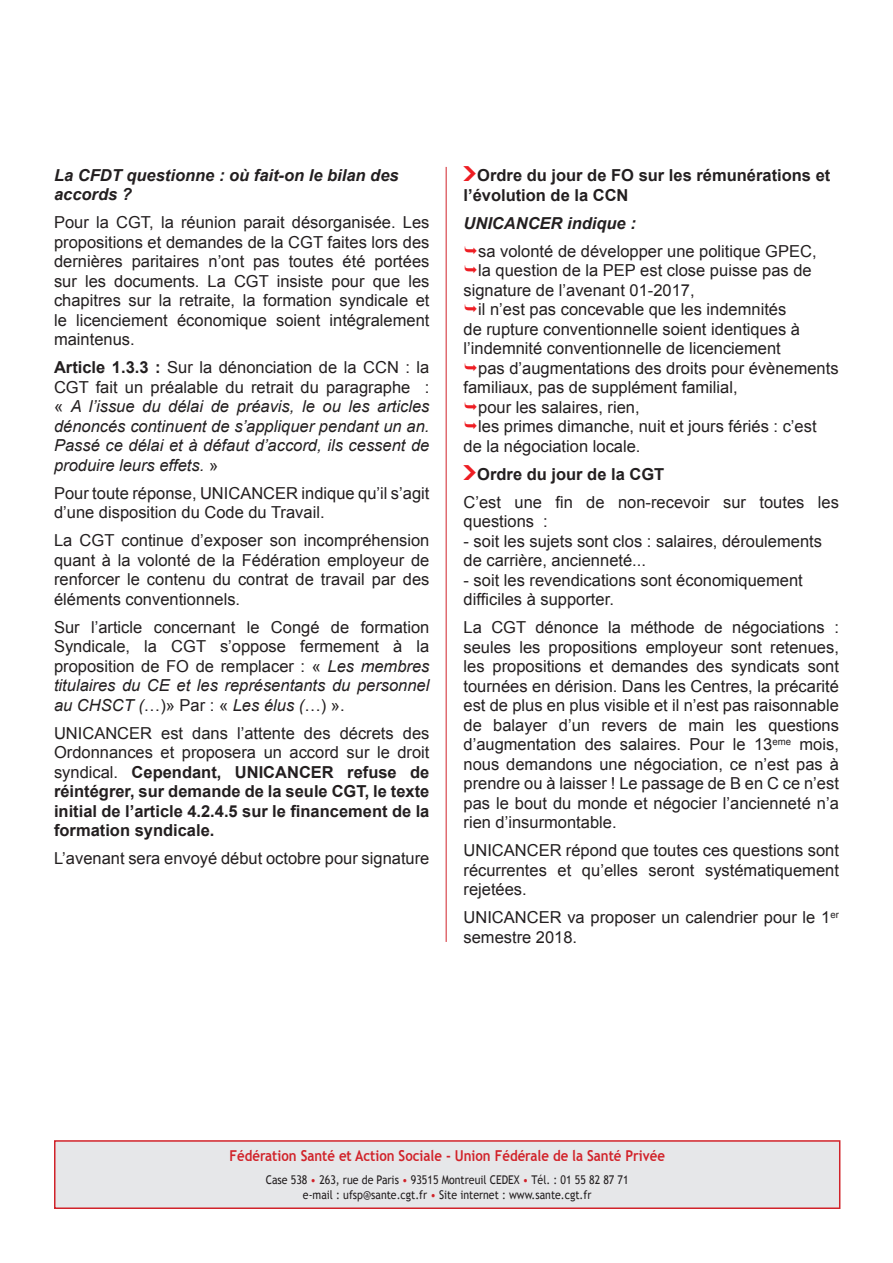
<style>
.page{position:relative;width:893px;height:1263px;background:#fff}
.page>*{position:absolute;margin:0;border:0;box-sizing:border-box;transform-origin:0 0}
.t1{font:16.5px/19.5px "Arial";color:#231f20}
.t2{font:700 16.5px/19.5px "Arial";color:#231f20;text-align:justify}
.t3{font:italic 16.5px/19.5px "Arial";color:#231f20;text-align:justify}
.t4{font:italic 700 16.5px/19.5px "Arial";color:#231f20}
.t5{font:700 15px "Trebuchet MS";color:#d1232a;scale:.88 1}
.t6{font:12px "Trebuchet MS";color:#231f20;scale:.88 1}
.s1{font-weight:700;font-style:normal}
.s2{font-style:normal}
.s3{font-style:italic}
.s4{font-weight:400}
.s5{font-family:"Arrowstfb";font-weight:400;font-size:18px;color:#ee1d23}
.s6{color:#d1232a}
</style>
<div class="page">
<div style="left:55px;top:1141px;width:785px;height:67px;background:#e6e7e9"></div>
<div style="left:54px;top:1140px;width:786px;height:69px;border:2px solid #d1232a"></div>
<hr style="left:446px;top:167px;width:1px;height:775px;background:#d1232a">
<p class="t4" style="left:54px;top:166px;width:346px">La CFDT questionne : où fait-on le bilan des accords ?</p>
<p class="t1" style="left:54px;top:213px;width:377px;text-align:justify">Pour la CGT, la réunion parait désorganisée. Les propositions et demandes de la CGT faites lors des dernières paritaires n’ont pas toutes été portées sur les documents. La CGT insiste pour que les chapitres sur la retraite, la formation syndicale et le licenciement économique soient intégralement maintenus.</p>
<p class="t3" style="left:54px;top:358px;width:377px"><span class="s1">Article 1.3.3 :</span> <span class="s2">Sur la dénonciation de la CCN : la CGT fait un préalable du retrait du paragraphe : «</span> A l’issue du délai de préavis, le ou les articles dénoncés continuent de s’appliquer pendant un an.<br>Passé ce délai et à défaut d’accord, ils cessent de produire leurs effets. <span class="s2">»</span></p>
<p class="t1" style="left:54px;top:483px;width:377px">Pour toute réponse, UNICANCER indique qu’il s’agit d’une disposition du Code du Travail.</p>
<p class="t1" style="left:54px;top:531px;width:377px;text-align:justify">La CGT continue d’exposer son incompréhension quant à la volonté de la Fédération employeur de renforcer le contenu du contrat de travail par des éléments conventionnels.</p>
<p class="t1" style="left:54px;top:617px;width:377px;text-align:justify">Sur l’article concernant le Congé de formation Syndicale, la CGT s’oppose fermement à la proposition de FO de remplacer : « <span class="s3">Les membres titulaires du CE et les représentants du personnel au CHSCT (</span>…)» Par : « <span class="s3">Les élus (</span>…) ».</p>
<p class="t2" style="left:54px;top:723px;width:377px"><span class="s4">UNICANCER est dans l’attente des décrets des Ordonnances et proposera un accord sur le droit syndical.</span> Cependant, UNICANCER refuse de réintégrer, sur demande de la seule CGT, le texte initial de l’article 4.2.4.5 sur le financement de la formation syndicale.</p>
<p class="t1" style="left:54px;top:849px;width:377px">L’avenant sera envoyé début octobre pour signature</p>
<p class="t2" style="left:463px;top:166px;width:368px"><span class="s5">m</span>Ordre du jour de FO sur les rémunérations et l’évolution de la CCN</p>
<p class="t4" style="left:463px;top:214px;width:174px">UNICANCER indique :</p>
<p class="t1" style="left:478px;top:241px;width:340px">sa volonté de développer une politique GPEC,</p>
<p class="t1" style="left:463px;top:261px;width:350px;text-indent:15px">la question de la PEP est close puisse pas de signature de l’avenant 01-2017,</p>
<p class="t1" style="left:463px;top:300px;width:338px;text-indent:15px">il n’est pas concevable que les indemnités de rupture conventionnelle soient identiques à l’indemnité conventionnelle de licenciement</p>
<p class="t1" style="left:463px;top:358px;width:377px;text-indent:15px">pas d’augmentations des droits pour évènements familiaux, pas de supplément familial,</p>
<p class="t1" style="left:478px;top:397px;width:163px">pour les salaires, rien,</p>
<p class="t1" style="left:463px;top:417px;width:355px;text-indent:15px">les primes dimanche, nuit et jours fériés : c’est de la négociation locale.</p>
<p class="t2" style="left:463px;top:464px;width:202px"><span class="s5">m</span>Ordre du jour de la CGT</p>
<p class="t1" style="left:463px;top:492px;width:377px">C’est une fin de non-recevoir sur toutes les questions :</p>
<p class="t1" style="left:463px;top:531px;width:360px">- soit les sujets sont clos : salaires, déroulements de carrière, ancienneté...</p>
<p class="t1" style="left:463px;top:570px;width:341px">- soit les revendications sont économiquement difficiles à supporter.</p>
<p class="t1" style="left:463px;top:618px;width:377px;text-align:justify">La CGT dénonce la méthode de négociations : seules les propositions employeur sont retenues, les propositions et demandes des syndicats sont tournées en dérision. Dans les Centres, la précarité est de plus en plus visible et il n’est pas raisonnable de balayer d’un revers de main les questions d’augmentation des salaires. Pour le 13<sup>eme</sup> mois, nous demandons une négociation, ce n’est pas à prendre ou à laisser ! Le passage de B en C ce n’est pas le bout du monde et négocier l’ancienneté n’a rien d’insurmontable.</p>
<p class="t1" style="left:463px;top:841px;width:377px;text-align:justify">UNICANCER répond que toutes ces questions sont récurrentes et qu’elles seront systématiquement rejetées.</p>
<p class="t1" style="left:463px;top:908px;width:377px">UNICANCER va proposer un calendrier pour le 1<sup>er </sup>semestre 2018.</p>
<p class="t5" style="left:229px;top:1147px;width:496px">Fédération Santé et Action Sociale - Union Fédérale de la Santé Privée</p>
<p class="t6" style="left:266px;top:1172px;width:414px">Case 538 <span class="s6">•</span> 263, rue de Paris <span class="s6">•</span> 93515 Montreuil CEDEX <span class="s6">•</span> Tél. : 01 55 82 87 71</p>
<p class="t6" style="left:303px;top:1187px;width:329px">e-mail : ufsp@sante.cgt.fr <span class="s6">•</span> Site internet : www.sante.cgt.fr</p>
</div>
